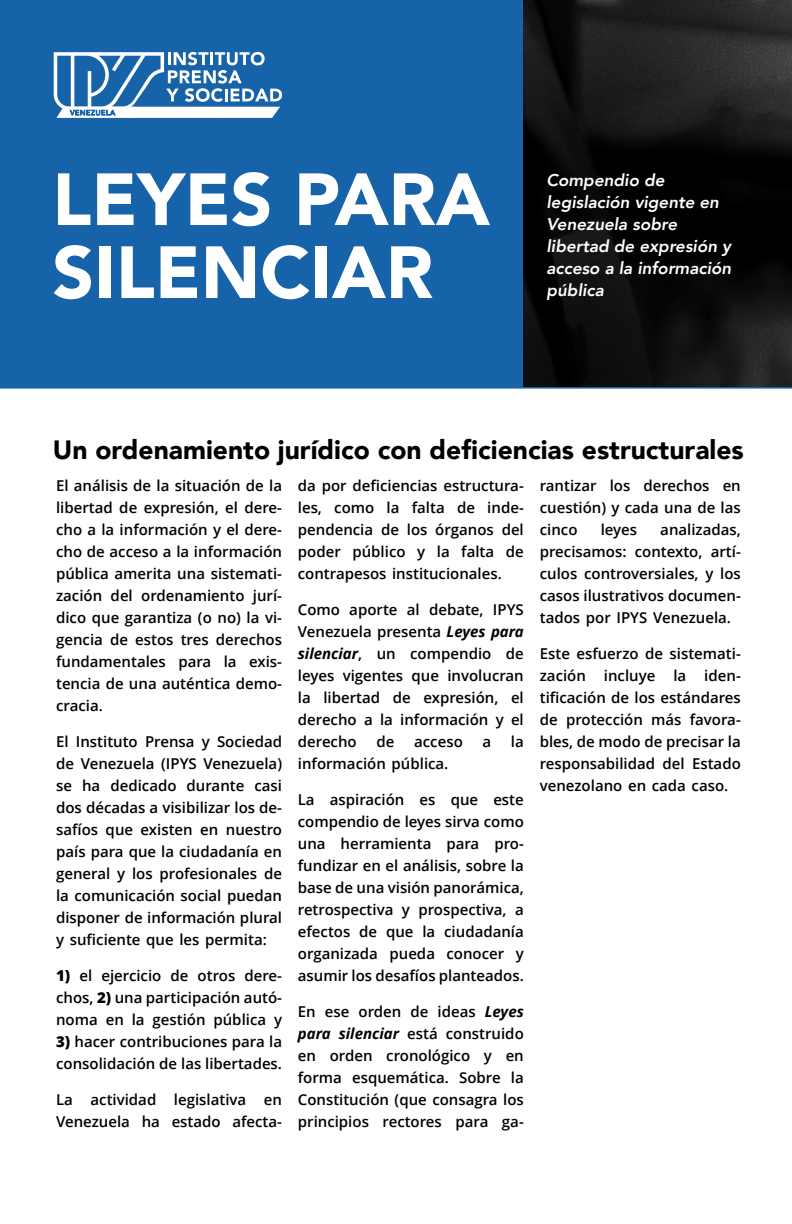
<style>
.page{position:relative;width:792px;height:1224px;background:#fff}
.page>*{position:absolute;margin:0;border:0;box-sizing:border-box;transform-origin:0 0}
.t1{font:900 73px/72.9px "Avenir";color:#fff}
.t2{font:900 26.4px "Avenir";color:#000}
.t3{font:italic 800 17px/22px "Avenir";color:#fff}
.t4{font:600 15px/22px "Open Sans";color:#000;text-align:justify}
.s1{font-weight:800}
.s2{font-weight:700;font-style:italic}
</style>
<div class="page">
<div style="left:0;top:0;width:524px;height:388px;background:#1663a9"></div>
<img style="left:524px;top:0;width:268px;height:387px">
<svg style="left:54px;top:52px;width:228px;height:66px"></svg>
<hr style="left:0;top:387px;width:792px;height:2px;background:#1663a9">
<h1 class="t1" style="left:52px;top:165px;width:439px">LEYES PARA<br>SILENCIAR</h1>
<p class="t3" style="left:547px;top:169px;width:186px">Compendio de legislación vigente en<br>Venezuela sobre libertad de expresión y acceso a la información pública</p>
<h2 class="t2" style="left:53px;top:432px;width:692px">Un ordenamiento jurídico con deficiencias estructurales</h2>
<p class="t4" style="left:56px;top:476px;width:227px">El análisis de la situación de la libertad de expresión, el dere&shy;cho a la información y el dere&shy;cho de acceso a la información pública amerita una sistemati&shy;zación del ordenamiento jurí&shy;dico que garantiza (o no) la vi&shy;gencia de estos tres derechos fundamentales para la exis&shy;tencia de una auténtica demo&shy;cracia.</p>
<p class="t4" style="left:56px;top:732px;width:227px">El Instituto Prensa y Sociedad de Venezuela (IPYS Venezuela) se ha dedicado durante casi dos décadas a visibilizar los de&shy;safíos que existen en nuestro país para que la ciudadanía en general y los profesionales de la comunicación social puedan disponer de información plural y suficiente que les permita:</p>
<p class="t4" style="left:56px;top:966px;width:227px"><span class="s1">1)</span> el ejercicio de otros dere&shy;chos, <span class="s1">2)</span> una participación autó&shy;noma en la gestión pública y</p>
<p class="t4" style="left:56px;top:1032px;width:227px"><span class="s1">3)</span> hacer contribuciones para la consolidación de las libertades.</p>
<p class="t4" style="left:56px;top:1090px;width:227px">La actividad legislativa en<br>Venezuela ha estado afecta-</p>
<p class="t4" style="left:298px;top:476px;width:227px">da por deficiencias estructura&shy;les, como la falta de inde&shy;pendencia de los órganos del poder público y la falta de contrapesos institucionales.</p>
<p class="t4" style="left:298px;top:600px;width:227px">Como aporte al debate, IPYS Venezuela presenta <span class="s2">Leyes para silenciar</span>, un compendio de leyes vigentes que involucran la libertad de expresión, el derecho a la información y el derecho</p>
<p class="t4" style="left:376px;top:732px;width:19px">de</p>
<p class="t4" style="left:414px;top:732px;width:50px">acceso</p>
<p class="t4" style="left:483px;top:732px;width:10px">a</p>
<p class="t4" style="left:511px;top:732px;width:14px">la</p>
<p class="t4" style="left:298px;top:754px;width:152px">información pública.</p>
<p class="t4" style="left:298px;top:790px;width:227px">La aspiración es que este compendio de leyes sirva como una herramienta para pro&shy;fundizar en el análisis, sobre la base de una visión panorámica, retrospectiva y prospectiva, a efectos de que la ciudadanía organizada pueda conocer y asumir los desafíos planteados.</p>
<p class="t4" style="left:298px;top:1002px;width:227px">En ese orden de ideas <span class="s2">Leyes para silenciar</span> está construido en orden cronológico y en forma esquemática. Sobre la Constitución (que consagra los principios rectores para ga-</p>
<p class="t4" style="left:540px;top:476px;width:203px">rantizar los derechos en cuestión) y cada una de las cinco</p>
<p class="t4" style="left:540px;top:520px;width:203px;text-indent:121px">analizadas, precisamos: contexto, artí&shy;culos controversiales, y los casos ilustrativos documen&shy;tados por IPYS Venezuela.</p>
<p class="t4" style="left:540px;top:644px;width:203px">Este esfuerzo de sistemati&shy;zación incluye la iden&shy;tificación de los estándares de protección más favora&shy;bles, de modo de precisar la responsabilidad del Estado venezolano en cada caso.</p>
<p class="t4" style="left:601px;top:520px;width:38px">leyes</p>
</div>
